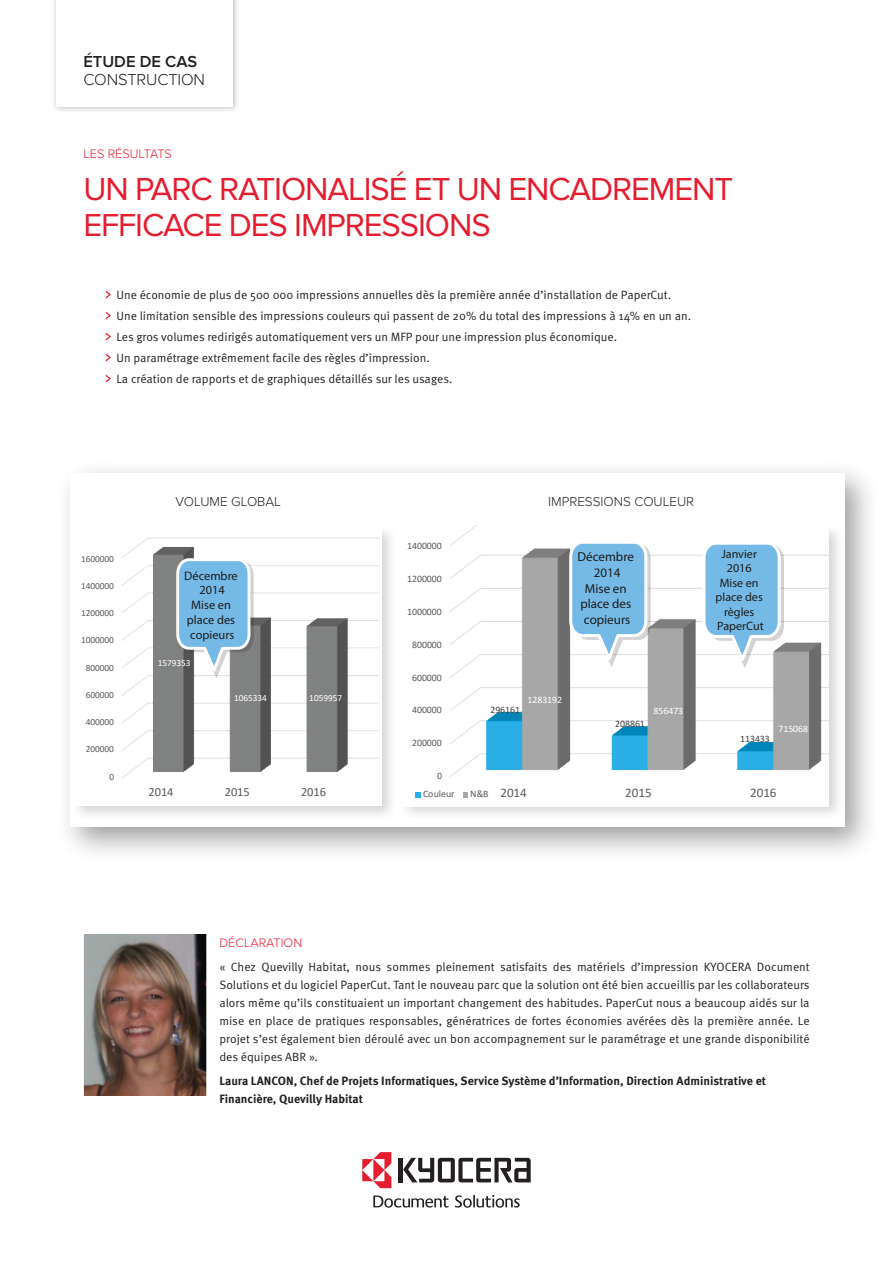
<style>
.page{position:relative;width:893px;height:1263px;background:#fff}
.page>*{position:absolute;margin:0;border:0;box-sizing:border-box;transform-origin:0 0}
.t1{font:33px/36px "Proxima Nova";letter-spacing:-.035em;color:#e41d2f}
.t2{font:300 16.5px "Proxima Nova";letter-spacing:-.01em;color:#231f20}
.t3{font:600 16.5px "Proxima Nova";color:#231f20}
.titre{font:300 13.35px "Proxima Nova";color:#231f20}
.t4{font:13.05px/15.6px "Myriad Pro";color:#1d1d1b;text-align:center}
.t5{font:13.05px "Calibri";letter-spacing:-.005em;color:#5b5b5b}
.titre-2{font:300 12.75px "Proxima Nova";color:#e41d2f}
.t6{font:12.45px "Calibri";letter-spacing:-.005em;color:#5b5b5b}
.t7{font:12.3px/14.9px "Myriad Pro";color:#1d1d1b;text-align:center}
.t8{font:12.15px/14.5px "Myriad Pro";color:#1d1d1b;text-align:center}
.text{font:12px/18px "Meta Pro Norm";color:#231f20;text-align:justify}
.text_bullet_points{font:12px "Meta Pro Norm";color:#231f20}
.t9{font:700 12px/18px "Meta Pro";color:#231f20}
.t10{font:9.9px "Calibri";letter-spacing:-.005em;color:#5b5b5b}
.t11{font:9.9px "Calibri";letter-spacing:-.005em;color:#fff}
.t12{font:9.9px "Calibri";letter-spacing:-.005em;color:#414141}
.t13{font:9.3px "Calibri";letter-spacing:-.005em;color:#5b5b5b}
.t14{font:9.3px "Calibri";letter-spacing:-.005em;color:#fff}
</style>
<div class="page">
<div style="left:51px;top:0;width:189px;height:113px;background:#231f20;opacity:.3"></div>
<div style="left:56px;top:0;width:176px;height:107px;background:#fff"></div>
<hr style="left:399px;top:1158px;width:4px;height:24px;background:#231f20">
<svg style="left:403px;top:1158px;width:128px;height:24px"></svg>
<svg style="left:455px;top:1195px;width:65px;height:13px"></svg>
<svg style="left:373px;top:1195px;width:75px;height:13px"></svg>
<svg style="left:362px;top:1152px;width:29px;height:36px"></svg>
<svg style="left:106px;top:291px;width:5px;height:8px"></svg>
<svg style="left:106px;top:312px;width:5px;height:8px"></svg>
<svg style="left:106px;top:333px;width:5px;height:8px"></svg>
<svg style="left:106px;top:354px;width:5px;height:8px"></svg>
<svg style="left:106px;top:375px;width:5px;height:8px"></svg>
<img style="left:83px;top:934px;width:124px;height:161px">
<div style="left:56px;top:460px;width:824px;height:403px;background:#231f20;opacity:.43"></div>
<div style="left:70px;top:473px;width:774px;height:354px;background:#fff"></div>
<div style="left:400px;top:523px;width:444px;height:298px;background:#231f20;opacity:.18"></div>
<div style="left:72px;top:525px;width:325px;height:297px;background:#231f20;opacity:.18"></div>
<svg style="left:80px;top:525px;width:301px;height:280px"></svg>
<svg style="left:175px;top:557px;width:79px;height:121px"></svg>
<svg style="left:401px;top:526px;width:427px;height:281px"></svg>
<svg style="left:568px;top:539px;width:83px;height:128px"></svg>
<svg style="left:701px;top:540px;width:83px;height:128px"></svg>
<p class="t3" style="left:83px;top:52px;width:115px">ÉTUDE DE CAS</p>
<p class="t2" style="left:83px;top:70px;width:123px">CONSTRUCTION</p>
<p class="titre-2" style="left:83px;top:146px;width:90px">LES RÉSULTATS</p>
<p class="t1" style="left:83px;top:171px;width:651px">UN PARC RATIONALISÉ ET UN ENCADREMENT<br>EFFICACE DES IMPRESSIONS</p>
<p class="text_bullet_points" style="left:116px;top:285px;width:556px">Une économie de plus de 500 000 impressions annuelles dès la première année d’installation de PaperCut.</p>
<p class="text_bullet_points" style="left:116px;top:306px;width:576px">Une limitation sensible des impressions couleurs qui passent de 20% du total des impressions à 14% en un an.</p>
<p class="text_bullet_points" style="left:116px;top:327px;width:502px">Les gros volumes redirigés automatiquement vers un MFP pour une impression plus économique.</p>
<p class="text_bullet_points" style="left:116px;top:348px;width:315px">Un paramétrage extrêmement facile des règles d’impression.</p>
<p class="text_bullet_points" style="left:116px;top:369px;width:338px">La création de rapports et de graphiques détaillés sur les usages.</p>
<p class="t13" style="left:81px;top:552px;width:34px">1600000</p>
<p class="t13" style="left:81px;top:579px;width:34px">1400000</p>
<p class="t13" style="left:81px;top:606px;width:34px">1200000</p>
<p class="t13" style="left:81px;top:634px;width:34px">1000000</p>
<p class="t13" style="left:86px;top:661px;width:30px">800000</p>
<p class="t13" style="left:86px;top:688px;width:30px">600000</p>
<p class="t13" style="left:86px;top:715px;width:30px">400000</p>
<p class="t13" style="left:86px;top:743px;width:30px">200000</p>
<p class="t13" style="left:110px;top:770px;width:6px">0</p>
<p class="titre" style="left:175px;top:493px;width:107px">VOLUME GLOBAL</p>
<p class="titre" style="left:548px;top:493px;width:148px">IMPRESSIONS COULEUR</p>
<p class="t7" style="left:184px;top:568px;width:55px">Décembre<br>2014<br>Mise en place des copieurs</p>
<p class="t10" style="left:407px;top:539px;width:36px">1400000</p>
<p class="t10" style="left:407px;top:572px;width:36px">1200000</p>
<p class="t10" style="left:407px;top:605px;width:36px">1000000</p>
<p class="t10" style="left:412px;top:637px;width:31px">800000</p>
<p class="t4" style="left:578px;top:549px;width:58px">Décembre<br>2014<br>Mise en place des copieurs</p>
<p class="t8" style="left:716px;top:546px;width:50px">Janvier<br>2016<br>Mise en place des règles<br>PaperCut</p>
<p class="t14" style="left:158px;top:656px;width:34px">1579353</p>
<p class="t10" style="left:412px;top:670px;width:31px">600000</p>
<p class="t14" style="left:234px;top:691px;width:34px">1065334</p>
<p class="t14" style="left:309px;top:692px;width:34px">1059957</p>
<p class="t11" style="left:528px;top:692px;width:36px">1283192</p>
<p class="t10" style="left:412px;top:703px;width:31px">400000</p>
<p class="t12" style="left:490px;top:702px;width:31px">296161</p>
<p class="t11" style="left:654px;top:703px;width:31px">856473</p>
<p class="t12" style="left:615px;top:717px;width:31px">208861</p>
<p class="t11" style="left:778px;top:722px;width:31px">715068</p>
<p class="t10" style="left:412px;top:736px;width:31px">200000</p>
<p class="t12" style="left:740px;top:732px;width:31px">113433</p>
<p class="t10" style="left:437px;top:769px;width:6px">0</p>
<p class="t6" style="left:149px;top:783px;width:27px">2014</p>
<p class="t6" style="left:225px;top:783px;width:27px">2015</p>
<p class="t6" style="left:301px;top:783px;width:27px">2016</p>
<p class="t10" style="left:423px;top:787px;width:33px">Couleur</p>
<p class="t10" style="left:470px;top:787px;width:20px">N&amp;B</p>
<p class="t5" style="left:500px;top:783px;width:28px">2014</p>
<p class="t5" style="left:625px;top:783px;width:28px">2015</p>
<p class="t5" style="left:750px;top:783px;width:28px">2016</p>
<p class="titre-2" style="left:219px;top:935px;width:84px">DÉCLARATION</p>
<p class="text" style="left:219px;top:957px;width:592px">« Chez Quevilly Habitat, nous sommes pleinement satisfaits des matériels d’impression KYOCERA Document Solutions et du logiciel PaperCut. Tant le nouveau parc que la solution ont été bien accueillis par les collaborateurs alors même qu’ils constituaient un important changement des habitudes. PaperCut nous a beaucoup aidés sur la mise en place de pratiques responsables, génératrices de fortes économies avérées dès la première année. Le projet s’est également bien déroulé avec un bon accompagnement sur le paramétrage et une grande disponibilité des équipes ABR ».</p>
<p class="t9" style="left:219px;top:1071px;width:548px">Laura LANCON, Chef de Projets Informatiques, Service Système d’Information, Direction Administrative et<br>Financière, Quevilly Habitat</p>
</div>
